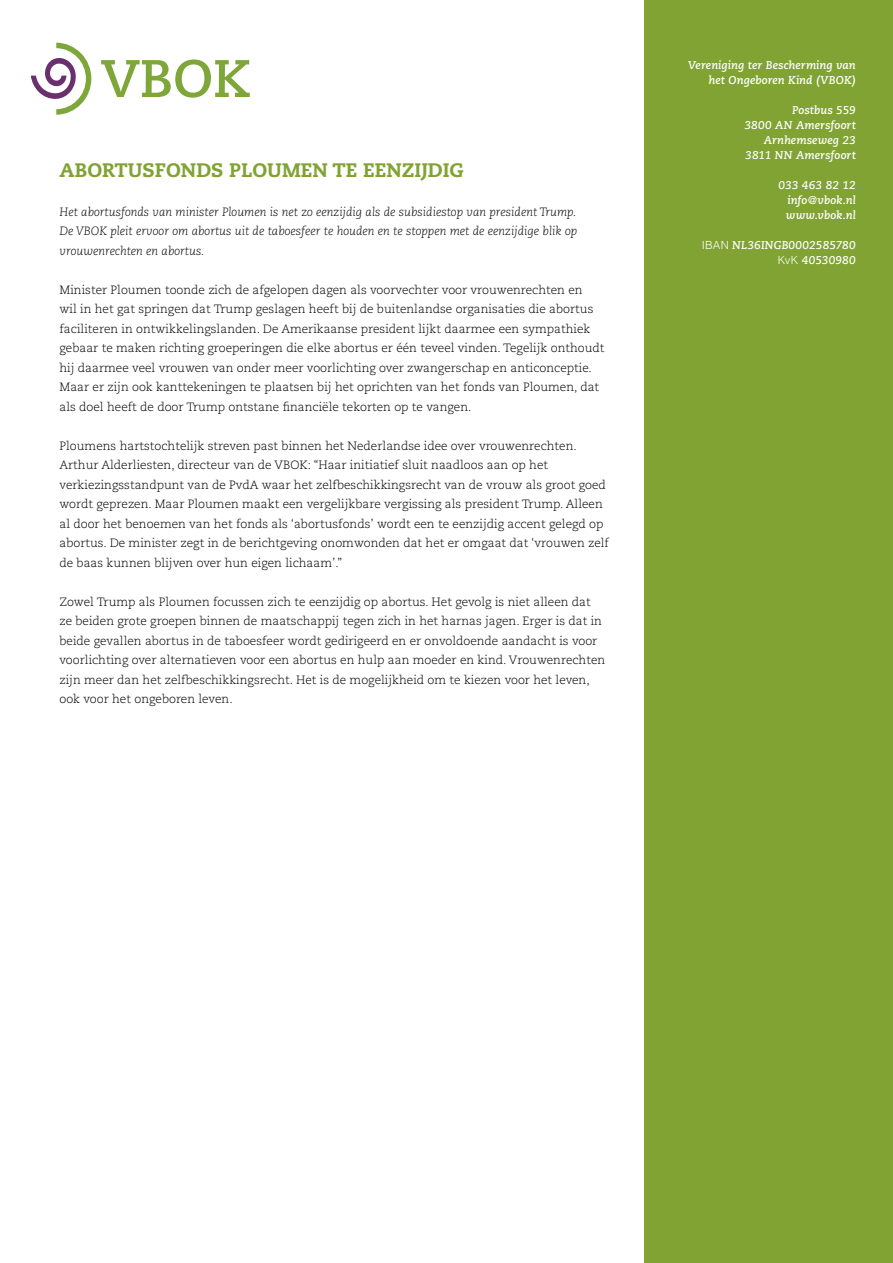
<style>
.page{position:relative;width:893px;height:1263px;background:#fff}
.page>*{position:absolute;margin:0;border:0;box-sizing:border-box;transform-origin:0 0}
.t1{font:800 19.5px "Caecilia";color:#80a333}
.t2{font:300 12px/19.5px "Caecilia";color:#000}
.t3{font:italic 300 12px/19.5px "Caecilia";color:#000;text-align:justify}
.t4{font:italic 700 11.25px/15px "Caecilia";letter-spacing:.005em;color:#fff;text-align:right}
.s1{font-family:"Helvetica";font-weight:300;font-style:normal}
</style>
<div class="page">
<svg style="left:31px;top:43px;width:60px;height:72px"></svg>
<svg style="left:101px;top:59px;width:149px;height:39px"></svg>
<div style="left:645px;top:0;width:248px;height:1263px;background:#80a333"></div>
<h1 class="t1" style="left:60px;top:158px;width:406px">ABORTUSFONDS PLOUMEN TE EENZIJDIG</h1>
<p class="t3" style="left:60px;top:202px;width:519px">Het abortusfonds van minister Ploumen is net zo eenzijdig als de subsidiestop van president Trump.<br>De VBOK pleit ervoor om abortus uit de taboesfeer te houden en te stoppen met de eenzijdige blik op vrouwenrechten en abortus.</p>
<p class="t2" style="left:60px;top:280px;width:547px">Minister Ploumen toonde zich de afgelopen dagen als voorvechter voor vrouwenrechten en<br>wil in het gat springen dat Trump geslagen heeft bij de buitenlandse organisaties die abortus faciliteren in ontwikkelingslanden. De Amerikaanse president lijkt daarmee een sympathiek gebaar te maken richting groeperingen die elke abortus er één teveel vinden. Tegelijk onthoudt hij daarmee veel vrouwen van onder meer voorlichting over zwangerschap en anticonceptie.<br>Maar er zijn ook kanttekeningen te plaatsen bij het oprichten van het fonds van Ploumen, dat als doel heeft de door Trump ontstane financiële tekorten op te vangen.</p>
<p class="t2" style="left:60px;top:436px;width:551px">Ploumens hartstochtelijk streven past binnen het Nederlandse idee over vrouwenrechten.<br>Arthur Alderliesten, directeur van de VBOK: “Haar initiatief sluit naadloos aan op het verkiezingsstandpunt van de PvdA waar het zelfbeschikkingsrecht van de vrouw als groot goed wordt geprezen. Maar Ploumen maakt een vergelijkbare vergissing als president Trump. Alleen al door het benoemen van het fonds als ‘abortusfonds’ wordt een te eenzijdig accent gelegd op abortus. De minister zegt in de berichtgeving onomwonden dat het er omgaat dat ‘vrouwen zelf de baas kunnen blijven over hun eigen lichaam’.”</p>
<p class="t2" style="left:60px;top:592px;width:547px">Zowel Trump als Ploumen focussen zich te eenzijdig op abortus. Het gevolg is niet alleen dat ze beiden grote groepen binnen de maatschappij tegen zich in het harnas jagen. Erger is dat in beide gevallen abortus in de taboesfeer wordt gedirigeerd en er onvoldoende aandacht is voor voorlichting over alternatieven voor een abortus en hulp aan moeder en kind. Vrouwenrechten zijn meer dan het zelfbeschikkingsrecht. Het is de mogelijkheid om te kiezen voor het leven, ook voor het ongeboren leven.</p>
<p class="t4" style="left:688px;top:57px;width:169px">Vereniging ter Bescherming van het Ongeboren Kind (VBOK)</p>
<p class="t4" style="left:744px;top:102px;width:113px">Postbus 559<br>3800 AN Amersfoort<br>Arnhemseweg 23<br>3811 NN Amersfoort</p>
<p class="t4" style="left:786px;top:177px;width:71px;text-align:justify;text-indent:-8px">033 463 82 12 info@vbok.nl www.vbok.nl</p>
<p class="t4" style="left:702px;top:237px;width:156px"><span class="s1">IBAN</span> NL36INGB0002585780<br><span class="s1">KvK</span> 40530980</p>
</div>
